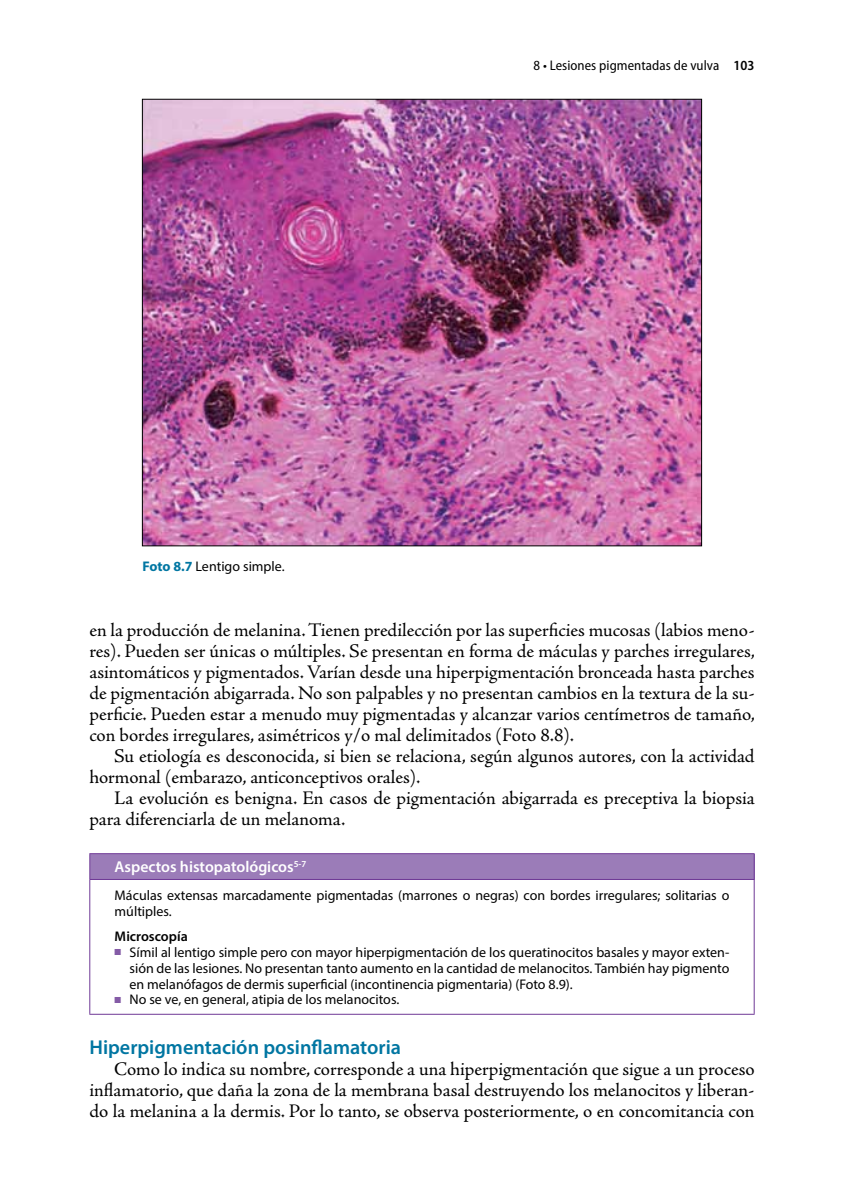
<style>
.page{position:relative;width:844px;height:1191px;background:#fff}
.page>*{position:absolute;margin:0;border:0;box-sizing:border-box;transform-origin:0 0}
.t1{font:600 20.12px "Myriad Pro";color:#0076a2}
.t2{font:19.25px/21px "Adobe Jenson Pro";color:#000;text-align:justify}
.t3{font:600 15.75px "Myriad Pro";color:#fff}
.t4{font:14px/15.8px "Myriad Pro";color:#000}
.t5{font:semi-condensed 14px "Myriad Pro";letter-spacing:.005em;color:#000}
.t6{font:600 14px "Myriad Pro";color:#000}
.s1{font-weight:700;color:#0076a2}
.s2{font-weight:600}
.s3{color:#845ba6}
</style>
<div class="page">
<div style="left:90px;top:853px;width:664px;height:26px;background:#9b7cb8"></div>
<hr style="left:89px;top:853px;width:665px;height:1px;background:#6f3996">
<svg style="left:89px;top:854px;width:1px;height:25px"></svg>
<svg style="left:753px;top:854px;width:1px;height:25px"></svg>
<hr style="left:89px;top:879px;width:665px;height:1px;background:#6f3996">
<hr style="left:89px;top:880px;width:1px;height:133px;background:#6f3996">
<hr style="left:753px;top:880px;width:1px;height:133px;background:#6f3996">
<hr style="left:89px;top:1013px;width:665px;height:1px;background:#6f3996">
<img style="left:144px;top:101px;width:555px;height:443px">
<p class="t4" style="left:142px;top:558px;width:144px"><span class="s1">Foto 8.7</span> Lentigo simple.</p>
<p class="t5" style="left:533px;top:58px;width:222px">8 • Lesiones pigmentadas de vulva <span class="s2">103</span></p>
<p class="t2" style="left:89px;top:620px;width:667px">en la producción de melanina. Tienen predilección por las superficies mucosas (labios meno&shy;res). Pueden ser únicas o múltiples. Se presentan en forma de máculas y parches irregulares, asintomáticos y pigmentados. Varían desde una hiperpigmentación bronceada hasta parches de pigmentación abigarrada. No son palpables y no presentan cambios en la textura de la su&shy;perficie. Pueden estar a menudo muy pigmentadas y alcanzar varios centímetros de tamaño, con bordes irregulares, asimétricos y/o mal delimitados (Foto 8.8).</p>
<p class="t2" style="left:89px;top:746px;width:666px;text-indent:25px">Su etiología es desconocida, si bien se relaciona, según algunos autores, con la actividad hormonal (embarazo, anticonceptivos orales).</p>
<p class="t2" style="left:89px;top:788px;width:666px;text-indent:25px">La evolución es benigna. En casos de pigmentación abigarrada es preceptiva la biopsia para diferenciarla de un melanoma.</p>
<p class="t3" style="left:115px;top:857px;width:193px">Aspectos histopatológicos<sup>5-7</sup></p>
<p class="t4" style="left:115px;top:887px;width:616px">Máculas extensas marcadamente pigmentadas (marrones o negras) con bordes irregulares; solitarias o múltiples.</p>
<p class="t6" style="left:115px;top:927px;width:75px">Microscopía</p>
<p class="t4" style="left:129px;top:944px;width:601px;text-align:justify;text-indent:-15px"><span class="s3">■</span> Símil al lentigo simple pero con mayor hiperpigmentación de los queratinocitos basales y mayor exten&shy;sión de las lesiones. No presentan tanto aumento en la cantidad de melanocitos. También hay pigmento en melanófagos de dermis superficial (incontinencia pigmentaria) (Foto 8.9).</p>
<p class="t4" style="left:115px;top:991px;width:286px"><span class="s3">■</span> No se ve, en general, atipia de los melanocitos.</p>
<p class="t1" style="left:89px;top:1034px;width:313px">Hiperpigmentación posinflamatoria</p>
<p class="t2" style="left:89px;top:1058px;width:666px;text-indent:25px">Como lo indica su nombre, corresponde a una hiperpigmentación que sigue a un proceso inflamatorio, que daña la zona de la membrana basal destruyendo los melanocitos y liberan&shy;do la melanina a la dermis. Por lo tanto, se observa posteriormente, o en concomitancia con</p>
</div>
